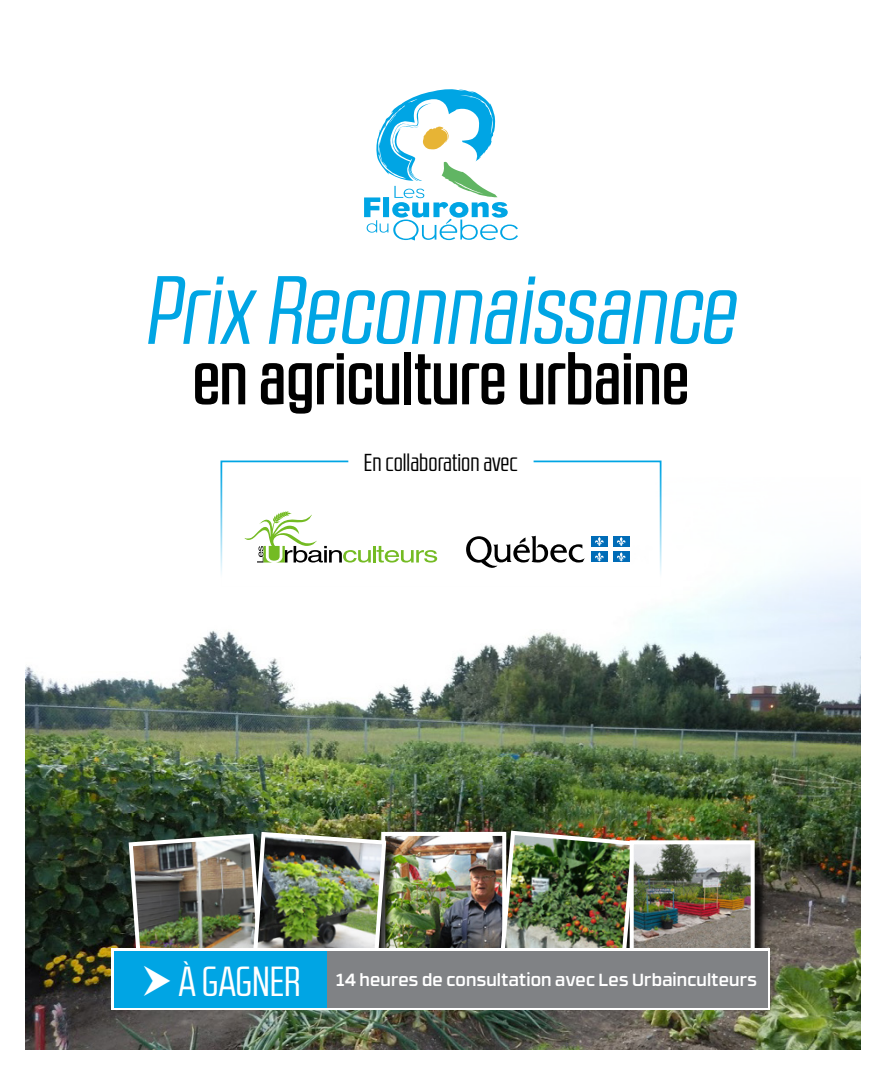
<style>
.page{position:relative;width:882px;height:1071px;background:#fff}
.page>*{position:absolute;margin:0;border:0;box-sizing:border-box;transform-origin:0 0}
.t1{font:italic 96.77px "RB No 2.1 a";color:#00a5e4}
.t2{font:500 72.62px "RB No 2.1 a";color:#000}
.t3{font:42px "RB No 2.1 b";color:#fff}
.t4{font:24.5px "RB No 2.1 b";color:#000}
.t5{font:500 17.5px "RB No 3.1";letter-spacing:.015em;color:#fff;scale:.96 1}
</style>
<div class="page">
<img style="left:26px;top:557px;width:835px;height:493px">
<svg style="left:364px;top:89px;width:154px;height:151px"></svg>
<img style="left:398px;top:837px;width:100px;height:112px">
<div style="left:381px;top:832px;width:125px;height:125px;border:4px solid #fff"></div>
<img style="left:498px;top:829px;width:140px;height:120px">
<div style="left:632px;top:843px;width:134px;height:134px;background:#000;opacity:.75"></div>
<img style="left:635px;top:845px;width:115px;height:104px">
<div style="left:630px;top:840px;width:125px;height:125px;border:4px solid #fff"></div>
<div style="left:255px;top:834px;width:143px;height:143px;background:#000;opacity:.75"></div>
<div style="left:111px;top:949px;width:659px;height:61px;background:#fff"></div>
<div style="left:326px;top:951px;width:442px;height:57px;background:#808285"></div>
<div style="left:114px;top:951px;width:212px;height:57px;background:#00a5e4"></div>
<svg style="left:220px;top:460px;width:442px;height:128px"></svg>
<img style="left:126px;top:830px;width:262px;height:167px">
<h1 class="t1" style="left:146px;top:256px;width:592px">Prix Reconnaissance</h1>
<h2 class="t2" style="left:193px;top:337px;width:498px">en agriculture urbaine</h2>
<h3 class="t4" style="left:364px;top:448px;width:156px">En collaboration avec</h3>
<h3 class="t3" style="left:179px;top:958px;width:122px">À GAGNER</h3>
<p class="t5" style="left:337px;top:966px;width:439px">14 heures de consultation avec Les Urbainculteurs</p>
</div>
